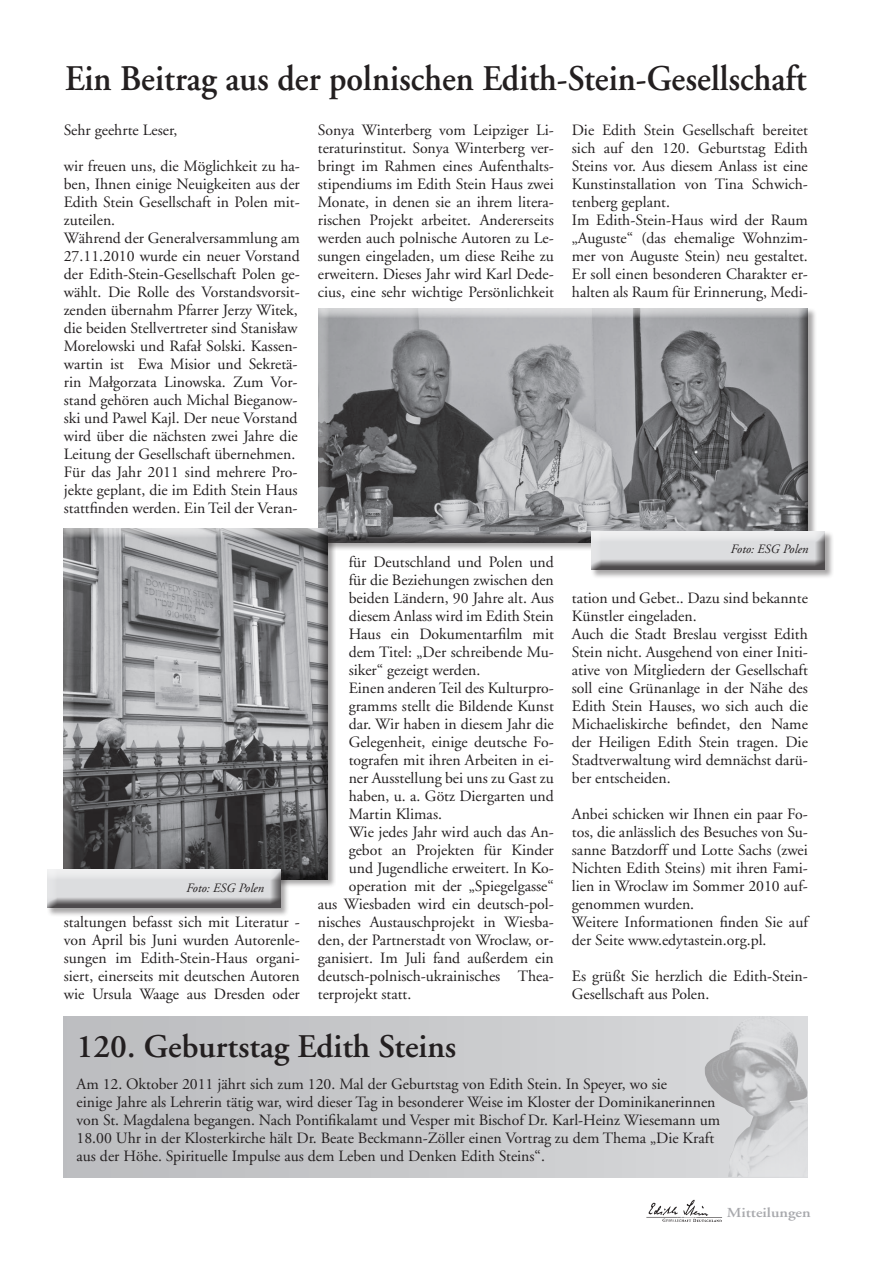
<style>
.page{position:relative;width:893px;height:1263px;background:#fff}
.page>*{position:absolute;margin:0;border:0;box-sizing:border-box;transform-origin:0 0}
.t1{font:600 36px "Adobe Garamond";color:#231f20;scale:.94 1}
.t2{font:600 33px "Adobe Garamond";color:#231f20}
.t3{font:15.75px/18px "Adobe Garamond";color:#231f20}
.t4{font:600 13.8px "Adobe Garamond";color:#a8a9ad;scale:1.17 1}
.t5{font:italic 12.75px "Adobe Garamond";color:#231f20}
</style>
<div class="page">
<img style="left:646px;top:1199px;width:76px;height:23px">
<div style="left:318px;top:308px;width:499px;height:243px;background:#231f20;opacity:.4"></div>
<div style="left:319px;top:309px;width:490px;height:233px;background:#231f20;opacity:.75"></div>
<div style="left:63px;top:527px;width:273px;height:361px;background:#231f20;opacity:.4"></div>
<div style="left:64px;top:528px;width:264px;height:352px;background:#231f20;opacity:.75"></div>
<div style="left:591px;top:531px;width:243px;height:48px;background:#231f20;opacity:.4"></div>
<div style="left:590px;top:529px;width:236px;height:37px;background:#fff;opacity:.75"></div>
<div style="left:590px;top:532px;width:236px;height:39px;background:#231f20;opacity:.75"></div>
<div style="left:46px;top:869px;width:244px;height:48px;background:#231f20;opacity:.4"></div>
<div style="left:46px;top:867px;width:237px;height:37px;background:#fff;opacity:.75"></div>
<div style="left:46px;top:870px;width:237px;height:39px;background:#231f20;opacity:.75"></div>
<div style="left:64px;top:1016px;width:744px;height:162px;background:linear-gradient(to bottom,#c7c8cb,#c7c8cb)"></div>
<img style="left:705px;top:1016px;width:103px;height:161px">
<h1 class="t1" style="left:65px;top:59px;width:790px">Ein Beitrag aus der polnischen Edith-Stein-Gesellschaft</h1>
<p class="t3" style="left:64px;top:121px;width:115px">Sehr geehrte Leser,</p>
<p class="t3" style="left:64px;top:157px;width:238px">wir freuen uns, die Möglichkeit zu ha&shy;ben, Ihnen einige Neuigkeiten aus der Edith Stein Gesellschaft in Polen mit&shy;zuteilen.<br>Während der Generalversammlung am 27.11.2010 wurde ein neuer Vorstand der Edith-Stein-Gesellschaft Polen ge&shy;wählt. Die Rolle des Vorstandsvorsit&shy;zenden übernahm Pfarrer Jerzy Witek, die beiden Stellvertreter sind Stanisław Morelowski und Rafał Solski. Kassen&shy;wartin ist Ewa Misior und Sekretä&shy;rin Małgorzata Linowska. Zum Vor&shy;stand gehören auch Michal Bieganow&shy;ski und Pawel Kajl. Der neue Vorstand wird über die nächsten zwei Jahre die Leitung der Gesellschaft übernehmen.<br>Für das Jahr 2011 sind mehrere Pro&shy;jekte geplant, die im Edith Stein Haus stattfinden werden. Ein Teil der Veran-</p>
<p class="t3" style="left:318px;top:121px;width:238px;text-align:justify">Sonya Winterberg vom Leipziger Li&shy;teraturinstitut. Sonya Winterberg ver&shy;bringt im Rahmen eines Aufenthalts&shy;stipendiums im Edith Stein Haus zwei Monate, in denen sie an ihrem litera&shy;rischen Projekt arbeitet. Andererseits werden auch polnische Autoren zu Le&shy;sungen eingeladen, um diese Reihe zu erweitern. Dieses Jahr wird Karl Dede&shy;cius, eine sehr wichtige Persönlichkeit</p>
<p class="t3" style="left:572px;top:121px;width:238px">Die Edith Stein Gesellschaft bereitet sich auf den 120. Geburtstag Edith Steins vor. Aus diesem Anlass ist eine Kunstinstallation von Tina Schwich&shy;tenberg geplant.<br>Im Edith-Stein-Haus wird der Raum „Auguste“ (das ehemalige Wohnzim&shy;mer von Auguste Stein) neu gestaltet.<br>Er soll einen besonderen Charakter er&shy;halten als Raum für Erinnerung, Medi-</p>
<p class="t5" style="left:186px;top:881px;width:79px">Foto: ESG Polen</p>
<p class="t3" style="left:64px;top:913px;width:238px;text-align:justify">staltungen befasst sich mit Literatur - von April bis Juni wurden Autorenle&shy;sungen im Edith-Stein-Haus organi&shy;siert, einerseits mit deutschen Autoren wie Ursula Waage aus Dresden oder</p>
<p class="t3" style="left:349px;top:553px;width:207px">für Deutschland und Polen und</p>
<p class="t3" style="left:349px;top:571px;width:207px">für die Beziehungen zwischen den</p>
<p class="t3" style="left:349px;top:589px;width:207px">beiden Ländern, 90 Jahre alt. Aus</p>
<p class="t3" style="left:349px;top:607px;width:207px">diesem Anlass wird im Edith Stein</p>
<p class="t3" style="left:349px;top:625px;width:207px">Haus ein Dokumentarfilm mit</p>
<p class="t3" style="left:349px;top:643px;width:207px">dem Titel: „Der schreibende Mu-</p>
<p class="t3" style="left:349px;top:661px;width:133px">siker“ gezeigt werden.</p>
<p class="t3" style="left:349px;top:679px;width:207px">Einen anderen Teil des Kulturpro-</p>
<p class="t3" style="left:349px;top:697px;width:207px">gramms stellt die Bildende Kunst</p>
<p class="t3" style="left:349px;top:715px;width:207px">dar. Wir haben in diesem Jahr die</p>
<p class="t3" style="left:349px;top:733px;width:207px">Gelegenheit, einige deutsche Fo-</p>
<p class="t3" style="left:349px;top:751px;width:207px">tografen mit ihren Arbeiten in ei-</p>
<p class="t3" style="left:349px;top:769px;width:207px">ner Ausstellung bei uns zu Gast zu</p>
<p class="t3" style="left:349px;top:787px;width:207px">haben, u. a. Götz Diergarten und</p>
<p class="t3" style="left:349px;top:805px;width:95px">Martin Klimas.</p>
<p class="t3" style="left:349px;top:823px;width:207px">Wie jedes Jahr wird auch das An-</p>
<p class="t3" style="left:349px;top:841px;width:207px">gebot an Projekten für Kinder</p>
<p class="t3" style="left:349px;top:859px;width:207px">und Jugendliche erweitert. In Ko-</p>
<p class="t3" style="left:349px;top:877px;width:207px">operation mit der „Spiegelgasse“</p>
<p class="t3" style="left:318px;top:895px;width:238px">aus Wiesbaden wird ein deutsch-pol-</p>
<p class="t3" style="left:318px;top:913px;width:238px">nisches Austauschprojekt in Wiesba-</p>
<p class="t3" style="left:318px;top:931px;width:237px">den, der Partnerstadt von Wroclaw, or-</p>
<p class="t3" style="left:318px;top:949px;width:237px">ganisiert. Im Juli fand außerdem ein</p>
<p class="t3" style="left:318px;top:967px;width:238px">deutsch-polnisch-ukrainisches Thea-</p>
<p class="t3" style="left:318px;top:985px;width:95px">terprojekt statt.</p>
<p class="t5" style="left:730px;top:543px;width:79px">Foto: ESG Polen</p>
<p class="t3" style="left:572px;top:589px;width:238px">tation und Gebet.. Dazu sind bekannte Künstler eingeladen.<br>Auch die Stadt Breslau vergisst Edith Stein nicht. Ausgehend von einer Initi&shy;ative von Mitgliedern der Gesellschaft soll eine Grünanlage in der Nähe des Edith Stein Hauses, wo sich auch die Michaeliskirche befindet, den Name der Heiligen Edith Stein tragen. Die Stadtverwaltung wird demnächst darü&shy;ber entscheiden.</p>
<p class="t3" style="left:572px;top:805px;width:238px">Anbei schicken wir Ihnen ein paar Fo&shy;tos, die anlässlich des Besuches von Su&shy;sanne Batzdorff und Lotte Sachs (zwei Nichten Edith Steins) mit ihren Fami&shy;lien in Wroclaw im Sommer 2010 auf&shy;genommen wurden.<br>Weitere Informationen finden Sie auf der Seite www.edytastein.org.pl.</p>
<p class="t3" style="left:572px;top:967px;width:238px">Es grüßt Sie herzlich die Edith-Stein-<br>Gesellschaft aus Polen.</p>
<h2 class="t2" style="left:77px;top:1029px;width:381px">120. Geburtstag Edith Steins</h2>
<p class="t3" style="left:77px;top:1076px;width:645px">Am 12. Oktober 2011 jährt sich zum 120. Mal der Geburtstag von Edith Stein. In Speyer, wo sie<br>einige Jahre als Lehrerin tätig war, wird dieser Tag in besonderer Weise im Kloster der Dominikanerinnen von St. Magdalena begangen. Nach Pontifikalamt und Vesper mit Bischof Dr. Karl-Heinz Wiesemann um 18.00 Uhr in der Klosterkirche hält Dr. Beate Beckmann-Zöller einen Vortrag zu dem Thema „Die Kraft aus der Höhe. Spirituelle Impulse aus dem Leben und Denken Edith Steins“.</p>
<p class="t4" style="left:727px;top:1205px;width:73px">Mitteilungen</p>
</div>
